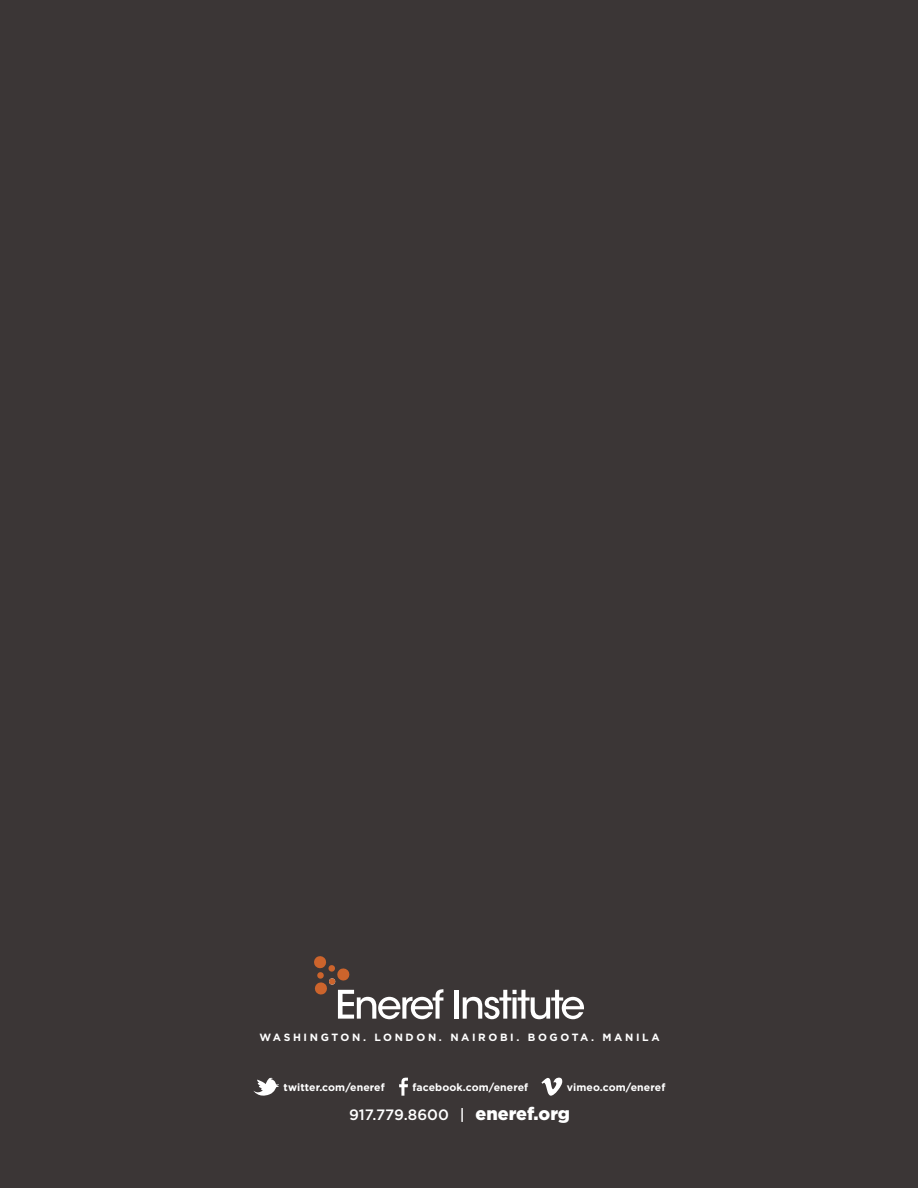
<style>
.page{position:relative;width:918px;height:1188px;background:#3b3636}
.page>*{position:absolute;margin:0;border:0;box-sizing:border-box;transform-origin:0 0}
.t1{font:500 15px "Gotham HTF";color:#fff}
.t2{font:700 10.5px "Gotham HTF";letter-spacing:.01em;color:#fff}
.t3{font:700 10.5px "Gotham HTF";letter-spacing:.25em;color:#fff}
.s1{font-weight:900;font-size:18px}
</style>
<div class="page">
<hr style="left:455px;top:990px;width:4px;height:29px;background:#fff">
<svg style="left:463px;top:990px;width:121px;height:29px"></svg>
<svg style="left:314px;top:956px;width:129px;height:63px"></svg>
<svg style="left:399px;top:1078px;width:9px;height:18px"></svg>
<svg style="left:253px;top:1078px;width:26px;height:18px"></svg>
<svg style="left:541px;top:1078px;width:21px;height:18px"></svg>
<p class="t3" style="left:259px;top:1032px;width:402px">WASHINGTON. LONDON. NAIROBI. BOGOTA. MANILA</p>
<p class="t2" style="left:284px;top:1081px;width:103px">twitter.com/eneref</p>
<p class="t2" style="left:412px;top:1081px;width:117px">facebook.com/eneref</p>
<p class="t2" style="left:567px;top:1081px;width:100px">vimeo.com/eneref</p>
<h1 class="t1" style="left:349px;top:1106px;width:222px">917.779.8600 | <span class="s1">eneref.org</span></h1>
</div>
